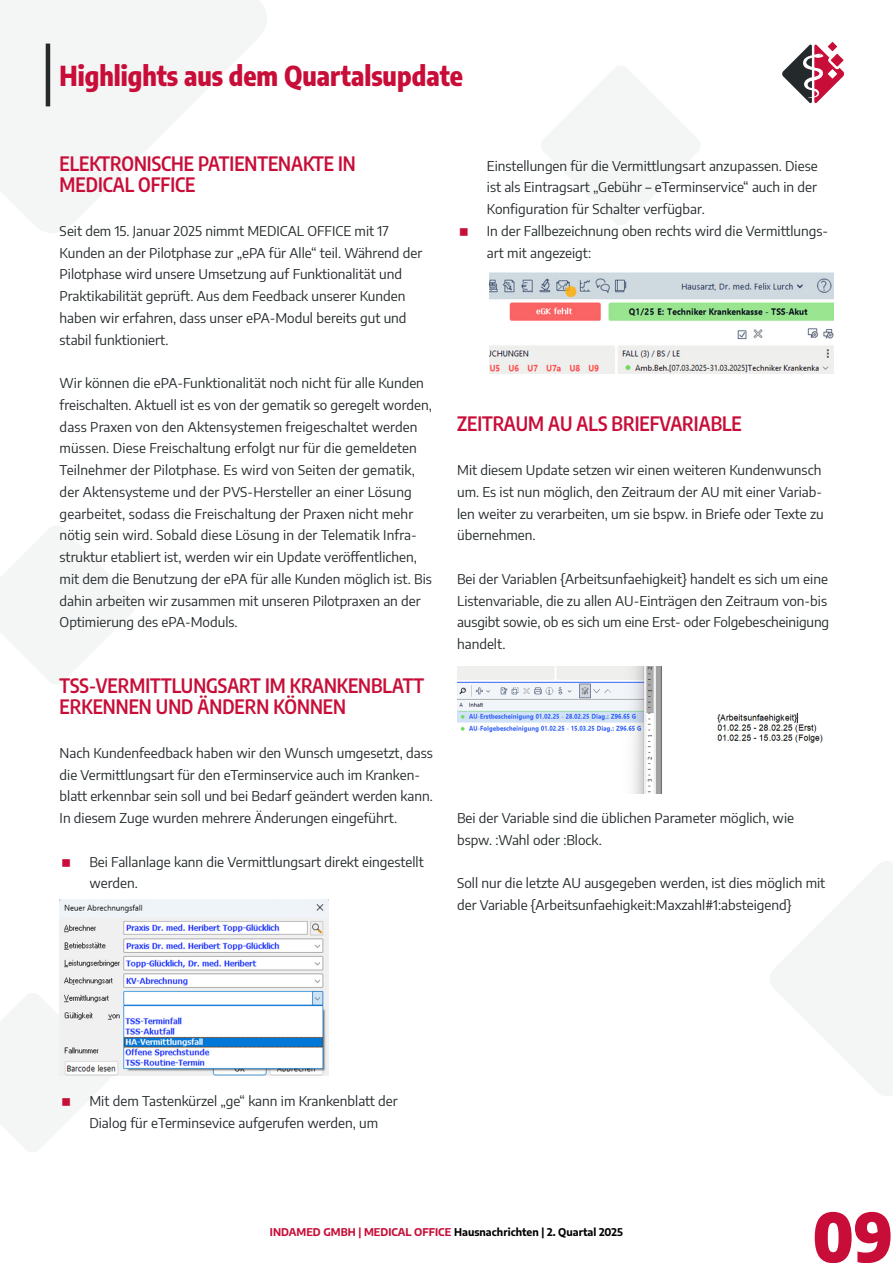
<style>
.page{position:relative;width:893px;height:1263px;background:#fff}
.page>*{position:absolute;margin:0;border:0;box-sizing:border-box;transform-origin:0 0}
.t1{font:900 67.5px "Encode Sans Condensed";color:#c80d38}
.t2{font:800 27px "Encode Sans Condensed";color:#c80d38}
.t3{font:600 19.5px/21px "Encode Sans Condensed";color:#c80d38}
.t4{font:13.5px/21.8px "Encode Sans";color:#242a2c}
.t5{font:700 10.5px "Encode Sans";color:#000}
.s1{color:#c80d38}
</style>
<div class="page">
<svg style="left:0;top:0;width:267px;height:233px;fill:#f4f5f5"></svg>
<svg style="left:770px;top:862px;width:123px;height:234px"></svg>
<svg style="left:0;top:526px;width:136px;height:158px"></svg>
<svg style="left:542px;top:66px;width:158px;height:159px"></svg>
<svg style="left:782px;top:44px;width:62px;height:59px"></svg>
<svg style="left:828px;top:42px;width:9px;height:9px"></svg>
<hr style="left:46px;top:44px;width:4px;height:62px;background:#242a2c">
<img style="left:60px;top:900px;width:269px;height:175px">
<img style="left:489px;top:272px;width:344px;height:102px">
<img style="left:457px;top:667px;width:366px;height:127px">
<svg style="left:0;top:992px;width:113px;height:160px"></svg>
<h2 class="t2" style="left:60px;top:55px;width:405px">Highlights aus dem Quartalsupdate</h2>
<h3 class="t3" style="left:60px;top:152px;width:298px">ELEKTRONISCHE PATIENTENAKTE IN<br>MEDICAL OFFICE</h3>
<p class="t4" style="left:60px;top:219px;width:364px">Seit dem 15. Januar 2025 nimmt MEDICAL OFFICE mit 17<br>Kunden an der Pilotphase zur „ePA für Alle“ teil. Während der Pilotphase wird unsere Umsetzung auf Funktionalität und Praktikabilität geprüft. Aus dem Feedback unserer Kunden haben wir erfahren, dass unser ePA-Modul bereits gut und stabil funktioniert.</p>
<p class="t4" style="left:60px;top:372px;width:374px">Wir können die ePA-Funktionalität noch nicht für alle Kunden freischalten. Aktuell ist es von der gematik so geregelt worden, dass Praxen von den Aktensystemen freigeschaltet werden müssen. Diese Freischaltung erfolgt nur für die gemeldeten Teilnehmer der Pilotphase. Es wird von Seiten der gematik, der Aktensysteme und der PVS-Hersteller an einer Lösung gearbeitet, sodass die Freischaltung der Praxen nicht mehr nötig sein wird. Sobald diese Lösung in der Telematik Infra&shy;struktur etabliert ist, werden wir ein Update veröffentlichen, mit dem die Benutzung der ePA für alle Kunden möglich ist. Bis dahin arbeiten wir zusammen mit unseren Pilotpraxen an der Optimierung des ePA-Moduls.</p>
<h3 class="t3" style="left:60px;top:674px;width:366px">TSS-VERMITTLUNGSART IM KRANKENBLATT<br>ERKENNEN UND ÄNDERN KÖNNEN</h3>
<p class="t4" style="left:60px;top:741px;width:375px">Nach Kundenfeedback haben wir den Wunsch umgesetzt, dass die Vermittlungsart für den eTerminservice auch im Kranken&shy;blatt erkennbar sein soll und bei Bedarf geändert werden kann.<br>In diesem Zuge wurden mehrere Änderungen eingeführt.</p>
<p class="t4" style="left:89px;top:850px;width:336px">Bei Fallanlage kann die Vermittlungsart direkt eingestellt werden.</p>
<p class="t4" style="left:487px;top:154px;width:343px">Einstellungen für die Vermittlungsart anzupassen. Diese ist als Eintragsart „Gebühr – eTerminservice“ auch in der Konfiguration für Schalter verfügbar.<br>In der Fallbezeichnung oben rechts wird die Vermittlungs&shy;art mit angezeigt:</p>
<h3 class="t3" style="left:457px;top:412px;width:286px">ZEITRAUM AU ALS BRIEFVARIABLE</h3>
<p class="t4" style="left:457px;top:459px;width:368px">Mit diesem Update setzen wir einen weiteren Kundenwunsch um. Es ist nun möglich, den Zeitraum der AU mit einer Variab&shy;len weiter zu verarbeiten, um sie bspw. in Briefe oder Texte zu übernehmen.</p>
<p class="t4" style="left:457px;top:567px;width:374px">Bei der Variablen {Arbeitsunfaehigkeit} handelt es sich um eine Listenvariable, die zu allen AU-Einträgen den Zeitraum von-bis ausgibt sowie, ob es sich um eine Erst- oder Folgebescheinigung handelt.</p>
<p class="t4" style="left:457px;top:807px;width:338px">Bei der Variable sind die üblichen Parameter möglich, wie bspw. :Wahl oder :Block.</p>
<p class="t4" style="left:457px;top:872px;width:370px">Soll nur die letzte AU ausgegeben werden, ist dies möglich mit der Variable {Arbeitsunfaehigkeit:Maxzahl#1:absteigend}</p>
<p class="t4" style="left:89px;top:1089px;width:310px">Mit dem Tastenkürzel „ge“ kann im Krankenblatt der<br>Dialog für eTerminsevice aufgerufen werden, um</p>
<p class="t5" style="left:270px;top:1225px;width:355px"><span class="s1">INDAMED GMBH | MEDICAL OFFICE</span> Hausnachrichten | 2. Quartal 2025</p>
<h1 class="t1" style="left:813px;top:1184px;width:82px">09</h1>
</div>
